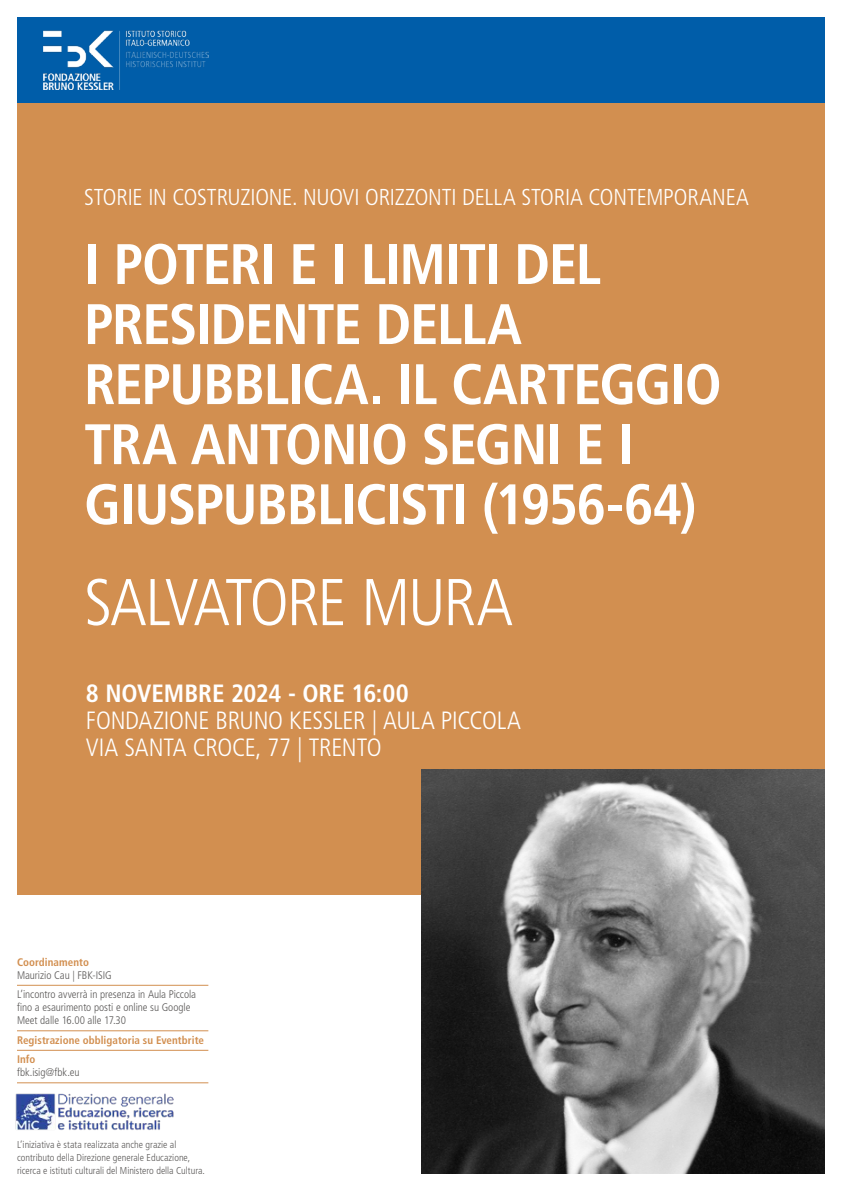
<style>
.page{position:relative;width:842px;height:1191px;background:#fff}
.page>*{position:absolute;margin:0;border:0;box-sizing:border-box;transform-origin:0 0}
.t1{font:300 condensed 66px "Frutiger LT Pro";letter-spacing:-.035em;color:#fff}
.t2{font:700 condensed 57px/60px "Frutiger LT Pro";letter-spacing:-.025em;color:#fff}
.t3{font:300 condensed 25px/27px "Frutiger LT Pro";letter-spacing:-.01em;color:#fff}
.t4{font:700 condensed 25px "Frutiger LT Pro";letter-spacing:-.005em;color:#fff}
.t5{font:300 condensed 23px "Frutiger LT Pro";letter-spacing:-.005em;color:#fff}
.t6{font:300 condensed 11px/19.5px "Frutiger LT Pro";letter-spacing:-.005em;color:#5b5958}
.t7{font:700 condensed 11px/19.5px "Frutiger LT Pro";letter-spacing:.005em;color:#d28f50}
.t8{font:300 condensed 10px/13px "Frutiger LT Pro";color:#5b5958}
</style>
<div class="page">
<div style="left:17px;top:102px;width:808px;height:792px;background:#d28f50"></div>
<div style="left:17px;top:17px;width:808px;height:85px;background:#005da9"></div>
<img style="left:44px;top:30px;width:164px;height:60px">
<img style="left:421px;top:770px;width:404px;height:404px">
<hr style="left:17px;top:985px;width:191px;height:1px;background:#d28f50">
<hr style="left:17px;top:1030px;width:191px;height:1px;background:#d28f50">
<hr style="left:17px;top:1050px;width:191px;height:1px;background:#d28f50">
<hr style="left:17px;top:1082px;width:191px;height:1px;background:#d28f50">
<img style="left:15px;top:1082px;width:170px;height:48px">
<h3 class="t5" style="left:84px;top:184px;width:666px">STORIE IN COSTRUZIONE. NUOVI ORIZZONTI DELLA STORIA CONTEMPORANEA</h3>
<h2 class="t2" style="left:84px;top:234px;width:639px">I POTERI E I LIMITI DEL<br>PRESIDENTE DELLA<br>REPUBBLICA. IL CARTEGGIO<br>TRA ANTONIO SEGNI E I<br>GIUSPUBBLICISTI (1956-64)</h2>
<h1 class="t1" style="left:84px;top:564px;width:431px">SALVATORE MURA</h1>
<h3 class="t4" style="left:86px;top:678px;width:324px">8 NOVEMBRE 2024 - ORE 16:00</h3>
<h3 class="t3" style="left:86px;top:707px;width:437px">FONDAZIONE BRUNO KESSLER | AULA PICCOLA<br>VIA SANTA CROCE, 77 | TRENTO</h3>
<p class="t7" style="left:17px;top:952px;width:73px">Coordinamento</p>
<p class="t6" style="left:17px;top:965px;width:181px">Maurizio Cau | FBK-ISIG<br>L’incontro avverrà in presenza in Aula Piccola</p>
<p class="t6" style="left:17px;top:1001px;width:175px;line-height:13px">fino a esaurimento posti e online su Google<br>Meet dalle 16.00 alle 17.30</p>
<p class="t7" style="left:17px;top:1030px;width:188px">Registrazione obbligatoria su Eventbrite<br>Info</p>
<p class="t6" style="left:17px;top:1063px;width:64px">fbk.isig@fbk.eu</p>
<p class="t8" style="left:17px;top:1138px;width:190px">L’iniziativa è stata realizzata anche grazie al contributo della Direzione generale Educazione, ricerca e istituti culturali del Ministero della Cultura.</p>
</div>
